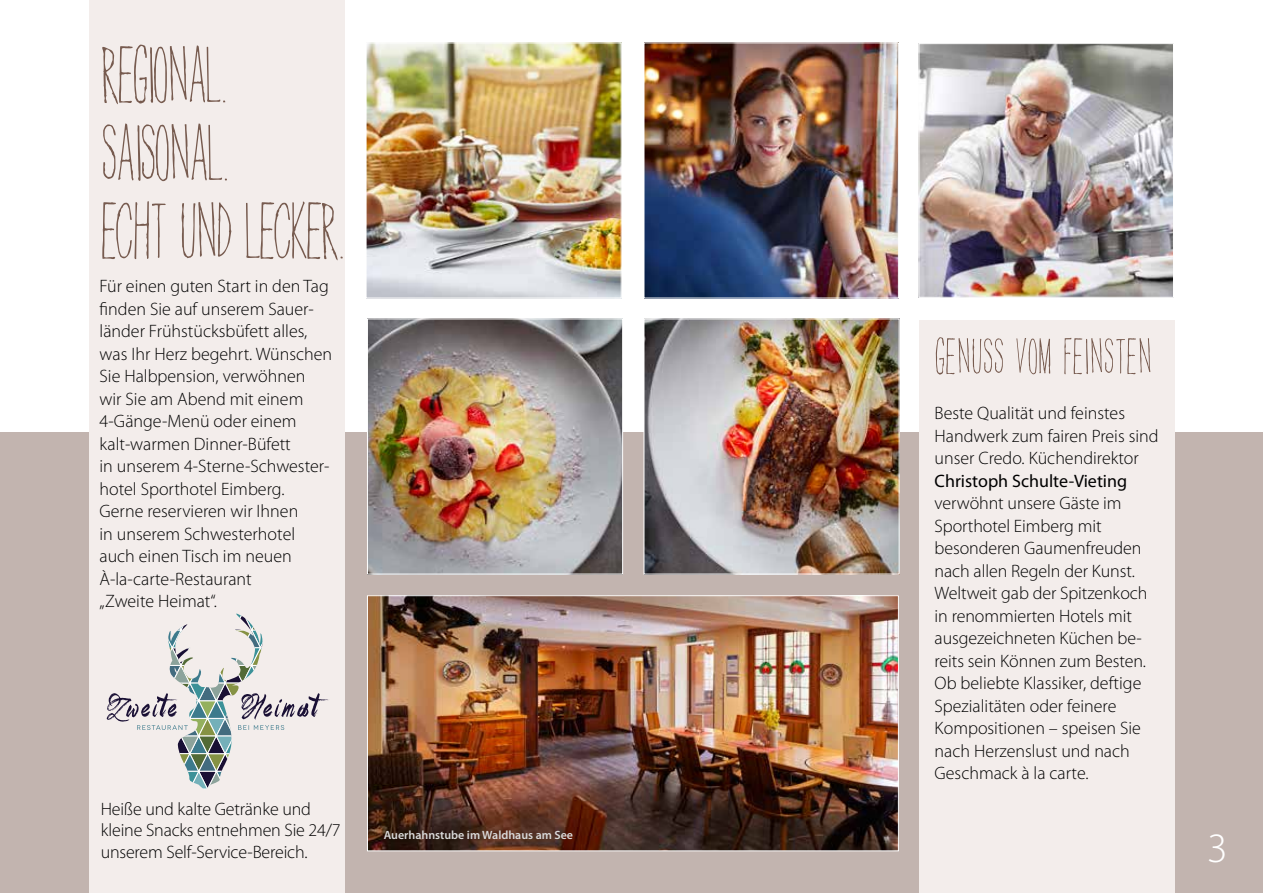
<style>
.page{position:relative;width:1263px;height:893px;background:#fff}
.page>*{position:absolute;margin:0;border:0;box-sizing:border-box;transform-origin:0 0}
.t1{font:135px "Men In Black Credits";letter-spacing:-.01em;color:#775b4f}
.t2{font:85.5px "Men In Black Credits";letter-spacing:.01em;color:#775b4f}
.t3{font:300 42px "Myriad Pro";color:#fff}
.t4{font:300 18px/22.5px "Myriad Pro";color:#000}
.t5{font:18px "Myriad Pro";color:#000}
.t6{font:600 12px "Myriad Pro";color:#dadada}
</style>
<div class="page">
<div style="left:0;top:432px;width:1263px;height:461px;background:#c2b4af"></div>
<div style="left:89px;top:0;width:255px;height:893px;background:#f3edeb"></div>
<svg style="left:107px;top:614px;width:222px;height:175px"></svg>
<img style="left:369px;top:597px;width:528px;height:252px">
<div style="left:367px;top:595px;width:532px;height:256px;border:1px solid #fff"></div>
<img style="left:368px;top:45px;width:252px;height:251px">
<div style="left:366px;top:43px;width:256px;height:255px;border:1px solid #fff"></div>
<div style="left:919px;top:321px;width:255px;height:572px;background:#f3edeb"></div>
<img style="left:920px;top:45px;width:252px;height:251px">
<div style="left:918px;top:43px;width:256px;height:255px;border:1px solid #fff"></div>
<img style="left:369px;top:321px;width:252px;height:251px">
<div style="left:367px;top:319px;width:256px;height:255px;border:1px solid #fff"></div>
<img style="left:646px;top:321px;width:251px;height:251px">
<img style="left:646px;top:45px;width:251px;height:251px">
<div style="left:644px;top:43px;width:255px;height:255px;border:1px solid #fff"></div>
<h1 class="t1" style="left:101px;top:-23px;width:126px">REGIONAL.</h1>
<h1 class="t1" style="left:101px;top:55px;width:128px">SAISONAL.</h1>
<h1 class="t1" style="left:101px;top:133px;width:244px">ECHT UND LECKER.</h1>
<p class="t4" style="left:100px;top:275px;width:234px">Für einen guten Start in den Tag finden Sie auf unserem Sauer&shy;länder Frühstücksbüfett alles, was Ihr Herz begehrt. Wünschen<br>Sie Halbpension, verwöhnen<br>wir Sie am Abend mit einem<br>4-Gänge-Menü oder einem kalt-warmen Dinner-Büfett<br>in unserem 4-Sterne-Schwester&shy;hotel Sporthotel Eimberg.<br>Gerne reservieren wir Ihnen<br>in unserem Schwesterhotel auch einen Tisch im neuen<br>À-la-carte-Restaurant<br>„Zweite Heimat“.</p>
<p class="t4" style="left:101px;top:798px;width:242px;line-height:21.8px">Heiße und kalte Getränke und kleine Snacks entnehmen Sie 24/7 unserem Self-Service-Bereich.</p>
<p class="t6" style="left:384px;top:828px;width:191px">Auerhahnstube im Waldhaus am See</p>
<h2 class="t2" style="left:934px;top:295px;width:218px">GENUSS VOM FEINSTEN</h2>
<p class="t4" style="left:934px;top:402px;width:225px">Beste Qualität und feinstes<br>Handwerk zum fairen Preis sind unser Credo. Küchendirektor</p>
<p class="t5" style="left:934px;top:470px;width:194px">Christoph Schulte-Vieting</p>
<p class="t4" style="left:934px;top:492px;width:214px">verwöhnt unsere Gäste im<br>Sporthotel Eimberg mit besonderen Gaumenfreuden nach allen Regeln der Kunst.<br>Weltweit gab der Spitzenkoch in renommierten Hotels mit ausgezeichneten Küchen be&shy;reits sein Können zum Besten.<br>Ob beliebte Klassiker, deftige<br>Spezialitäten oder feinere<br>Kompositionen – speisen Sie nach Herzenslust und nach<br>Geschmack à la carte.</p>
<h3 class="t3" style="left:1207px;top:822px;width:22px">3</h3>
</div>
